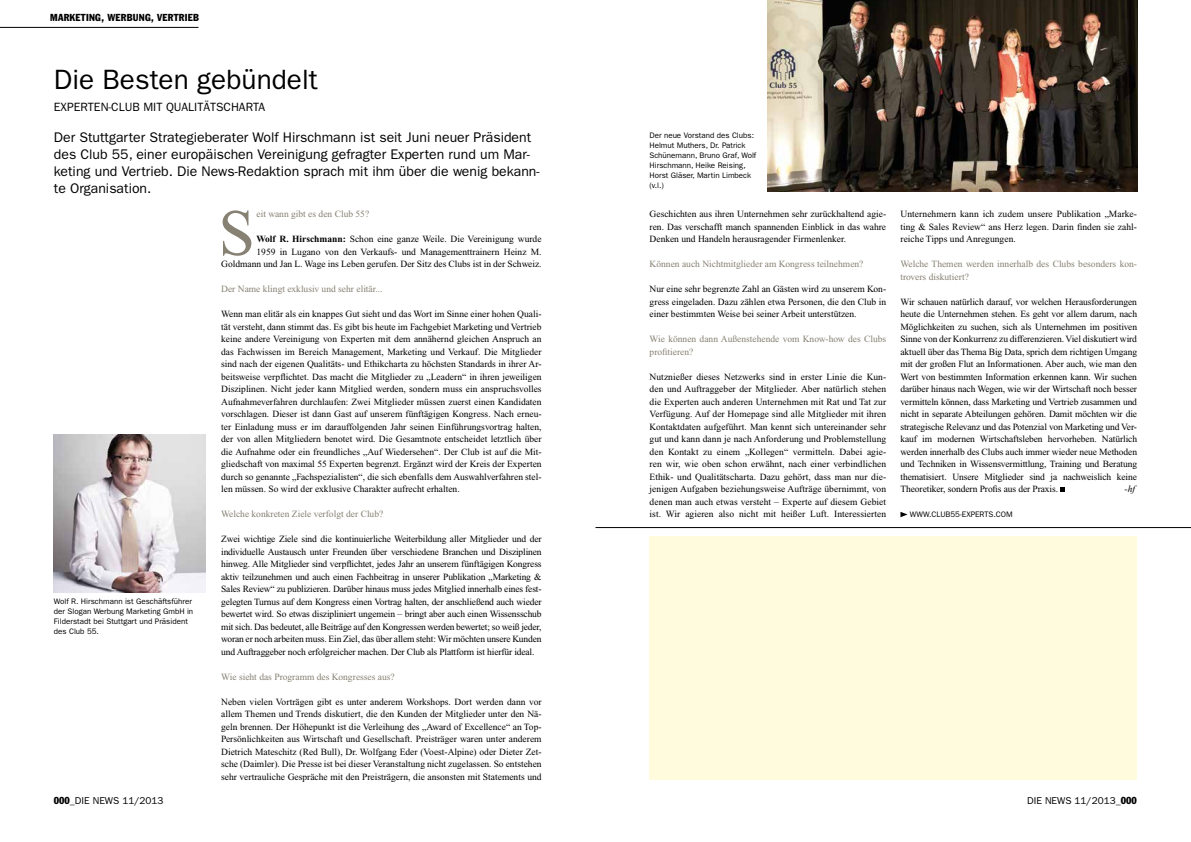
<style>
.page{position:relative;width:1191px;height:842px;background:#fff}
.page>*{position:absolute;margin:0;border:0;box-sizing:border-box;transform-origin:0 0}
.t1{font:65.5px "Times New Roman";color:#868173}
.t2{font:28px "Franklin Gothic";color:#000}
.t3{font:14px/17px "Franklin Gothic";color:#000}
.t4{font:12px "Franklin Gothic";color:#000}
.t5{font:10px "Franklin Gothic";color:#000}
.t6{font:condensed 10px "Franklin Gothic";letter-spacing:.03em;color:#000}
.t7{font:9.5px/12.5px "Times New Roman";color:#000;text-align:justify}
.t8{font:9.5px/12.5px "Times New Roman";color:#868173}
.t9{font:italic 9.5px "Times New Roman";color:#000}
.t10{font:8px/10px "Franklin Gothic";color:#000}
.s1{font-weight:700}
.s2{font-stretch:condensed}
</style>
<div class="page">
<img style="left:767px;top:0;width:370px;height:191px">
<hr style="left:0;top:27px;width:198px;height:1px;background:#000">
<div style="left:649px;top:536px;width:488px;height:244px;background:#fffbdc"></div>
<hr style="left:595px;top:527px;width:596px;height:1px;background:#000">
<svg style="left:1060px;top:487px;width:5px;height:5px"></svg>
<svg style="left:900px;top:512px;width:7px;height:5px"></svg>
<img style="left:54px;top:434px;width:152px;height:158px">
<p class="t6" style="left:50px;top:11px;width:150px">MARKETING, WERBUNG, VERTRIEB</p>
<h2 class="t2" style="left:54px;top:63px;width:265px">Die Besten gebündelt</h2>
<p class="t4" style="left:54px;top:100px;width:213px">Experten-Club mit Qualitätscharta</p>
<p class="t3" style="left:54px;top:129px;width:487px">Der Stuttgarter Strategieberater Wolf H irschmann ist seit Juni neuer Präsident des Club 55, einer europäischen Vereinigung gefragter Experten rund um Mar&shy;keting und Vertrieb. Die News-Redaktion sprach mit ihm über die wenig bekann&shy;te Organisation.</p>
<p class="t8" style="left:256px;top:208px;width:114px">eit wann gibt es den Club 55?</p>
<p class="t7" style="left:221px;top:233px;width:322px;text-align:right"><span class="s1">Wolf R. Hirschmann:</span> Schon eine ganze Weile. Die Vereinigung wurde<br>1959 in Lugano von den Verkaufs- und Managementtrainern Heinz M.<br>Goldmann und Jan L. Wage ins Leben gerufen. Der Sitz des Clubs ist in der Schweiz.</p>
<p class="t8" style="left:221px;top:283px;width:163px">Der Name klingt exklusiv und sehr elitär...</p>
<p class="t7" style="left:221px;top:308px;width:322px">Wenn man elitär als ein knappes Gut sieht und das Wort im Sinne einer hohen Quali&shy;tät versteht, dann stimmt das. Es gibt bis heute im Fachgebiet Marketing und Vertrieb keine andere Vereinigung von Experten mit dem annähernd gleichen Anspruch an das Fachwissen im Bereich Management, Marketing und Verkauf. Die Mitglieder sind nach der eigenen Qualitäts- und Ethikcharta zu höchsten Standards in ihrer Ar&shy;beitsweise verpflichtet. Das macht die Mitglieder zu „Leadern“ in ihren jeweiligen Disziplinen. Nicht jeder kann Mitglied werden, sondern muss ein anspruchsvolles Aufnahmeverfahren durchlaufen: Zwei Mitglieder müssen zuerst einen Kandidaten vorschlagen. Dieser ist dann Gast auf unserem fünftägigen Kongress. Nach erneu&shy;ter Einladung muss er im darauffolgenden Jahr seinen Einführungsvortrag halten, der von allen Mitgliedern benotet wird. Die Gesamtnote entscheidet letztlich über die Aufnahme oder ein freundliches „Auf Wiedersehen“. Der Club ist auf die Mit&shy;gliedschaft von maximal 55 Experten begrenzt. Ergänzt wird der Kreis der Experten durch so genannte „Fachspezialisten“, die sich ebenfalls dem Auswahlverfahren stel&shy;len müssen. So wird der exklusive Charakter aufrecht erhalten.</p>
<p class="t8" style="left:221px;top:508px;width:164px">Welche konkreten Ziele verfolgt der Club?</p>
<p class="t7" style="left:221px;top:533px;width:322px">Zwei wichtige Ziele sind die kontinuierliche Weiterbildung aller Mitglieder und der individuelle Austausch unter Freunden über verschiedene Branchen und Disziplinen hinweg. Alle Mitglieder sind verpflichtet, jedes Jahr an unserem fünftägigen Kongress aktiv teilzunehmen und auch einen Fachbeitrag in unserer Publikation „Marketing &amp; Sales Review“ zu publizieren. Darüber hinaus muss jedes Mitglied innerhalb eines fest&shy;gelegten Turnus auf dem Kongress einen Vortrag halten, der anschließend auch wieder bewertet wird. So etwas diszipliniert ungemein – bringt aber auch einen Wissensschub mit sich. Das bedeutet, alle Beiträge auf den Kongressen werden bewertet; so weiß jeder, woran er noch arbeiten muss. Ein Ziel, das über allem steht: Wir möchten unsere Kunden und Auftraggeber noch erfolgreicher machen. Der Club als Plattform ist hierfür ideal.</p>
<p class="t8" style="left:221px;top:670px;width:175px">Wie sieht das Programm des Kongresses aus?</p>
<p class="t7" style="left:221px;top:695px;width:322px">Neben vielen Vorträgen gibt es unter anderem Workshops. Dort werden dann vor allem Themen und Trends diskutiert, die den Kunden der Mitglieder unter den Nä&shy;geln brennen. Der Höhepunkt ist die Verleihung des „Award of Excellence“ an Top-Persönlichkeiten aus Wirtschaft und Gesellschaft. Preisträger waren unter anderem Dietrich Mateschitz (Red Bull), Dr. Wolfgang Eder (Voest-Alpine) oder Dieter Zet&shy;sche (Daimler). Die Presse ist bei dieser Veranstaltung nicht zugelassen. So entstehen sehr vertrauliche Gespräche mit den Preisträgern, die ansonsten mit Statements und</p>
<h1 class="t1" style="left:218px;top:197px;width:38px">S</h1>
<p class="t10" style="left:54px;top:596px;width:141px">Wolf R. H irschmann ist Geschäftsführer der Slogan Werbung Marketing GmbH in<br>Filderstadt bei Stuttgart und Präsident des Club 55.</p>
<p class="t10" style="left:649px;top:130px;width:108px">Der neue Vorstand des Clubs:<br>Helmut M uthers, Dr. Patrick<br>Schünemann, Bruno Graf, Wolf<br>H irschmann, Heike Reising,<br>Horst Gläser, Martin Limbeck (v.l.)</p>
<p class="t7" style="left:649px;top:208px;width:238px">Geschichten aus ihren Unternehmen sehr zurückhaltend agie&shy;ren. Das verschafft manch spannenden Einblick in das wahre Denken und Handeln herausragender Firmenlenker.</p>
<p class="t8" style="left:649px;top:258px;width:215px">Können auch Nichtmitglieder am Kongress teilnehmen?</p>
<p class="t7" style="left:649px;top:283px;width:238px">Nur eine sehr begrenzte Zahl an Gästen wird zu unserem Kon&shy;gress eingeladen. Dazu zählen etwa Personen, die den Club in einer bestimmten Weise bei seiner Arbeit unterstützen.</p>
<p class="t8" style="left:649px;top:333px;width:238px">Wie können dann Außenstehende vom Know-how des Clubs profitieren?</p>
<p class="t7" style="left:649px;top:370px;width:238px">Nutznießer dieses Netzwerks sind in erster Linie die Kun&shy;den und Auftraggeber der Mitglieder. Aber natürlich stehen die Experten auch anderen Unternehmen mit Rat und Tat zur Verfügung. Auf der Homepage sind alle Mitglieder mit ihren Kontaktdaten aufgeführt. Man kennt sich untereinander sehr gut und kann dann je nach Anforderung und Problemstellung den Kontakt zu einem „Kollegen“ vermitteln. Dabei agie&shy;ren wir, wie oben schon erwähnt, nach einer verbindlichen Ethik- und Qualitätscharta. Dazu gehört, dass man nur die&shy;jenigen Aufgaben beziehungsweise Aufträge übernimmt, von denen man auch etwas versteht – Experte auf diesem Gebiet ist. Wir agieren also nicht mit heißer Luft. Interessierten</p>
<p class="t7" style="left:900px;top:208px;width:238px">Unternehmern kann ich zudem unsere Publikation „Marke&shy;ting &amp; Sales Review“ ans Herz legen. Darin finden sie zahl&shy;reiche Tipps und Anregungen.</p>
<p class="t8" style="left:900px;top:258px;width:238px">Welche Themen werden innerhalb des Clubs besonders kon&shy;trovers diskutiert?</p>
<p class="t7" style="left:900px;top:295px;width:238px">Wir schauen natürlich darauf, vor welchen Herausforderungen heute die Unternehmen stehen. Es geht vor allem darum, nach Möglichkeiten zu suchen, sich als Unternehmen im positiven Sinne von der Konkurrenz zu differenzieren. Viel diskutiert wird aktuell über das Thema Big Data, sprich dem richtigen Umgang mit der großen Flut an Informationen. Aber auch, wie man den Wert von bestimmten Information erkennen kann. Wir suchen darüber hinaus nach Wegen, wie wir der Wirtschaft noch besser vermitteln können, dass Marketing und Vertrieb zusammen und nicht in separate Abteilungen gehören. Damit möchten wir die strategische Relevanz und das Potenzial von Marketing und Ver&shy;kauf im modernen Wirtschaftsleben hervorheben. Natürlich werden innerhalb des Clubs auch immer wieder neue Methoden und Techniken in Wissensvermittlung, Training und Beratung thematisiert. Unsere Mitglieder sind ja nachweislich keine Theoretiker, sondern Profis aus der Praxis.</p>
<p class="t9" style="left:1124px;top:484px;width:12px">-hf</p>
<p class="t10" style="left:910px;top:510px;width:8px">www</p>
<p class="t10" style="left:929px;top:510px;width:85px">.club55-experts.co m</p>
<p class="t5" style="left:54px;top:795px;width:111px"><span class="s2">000_</span>DIE NEWS 11/2013</p>
<p class="t5" style="left:1027px;top:795px;width:111px">DIE NEWS 11/2013<span class="s2">_000</span></p>
</div>
